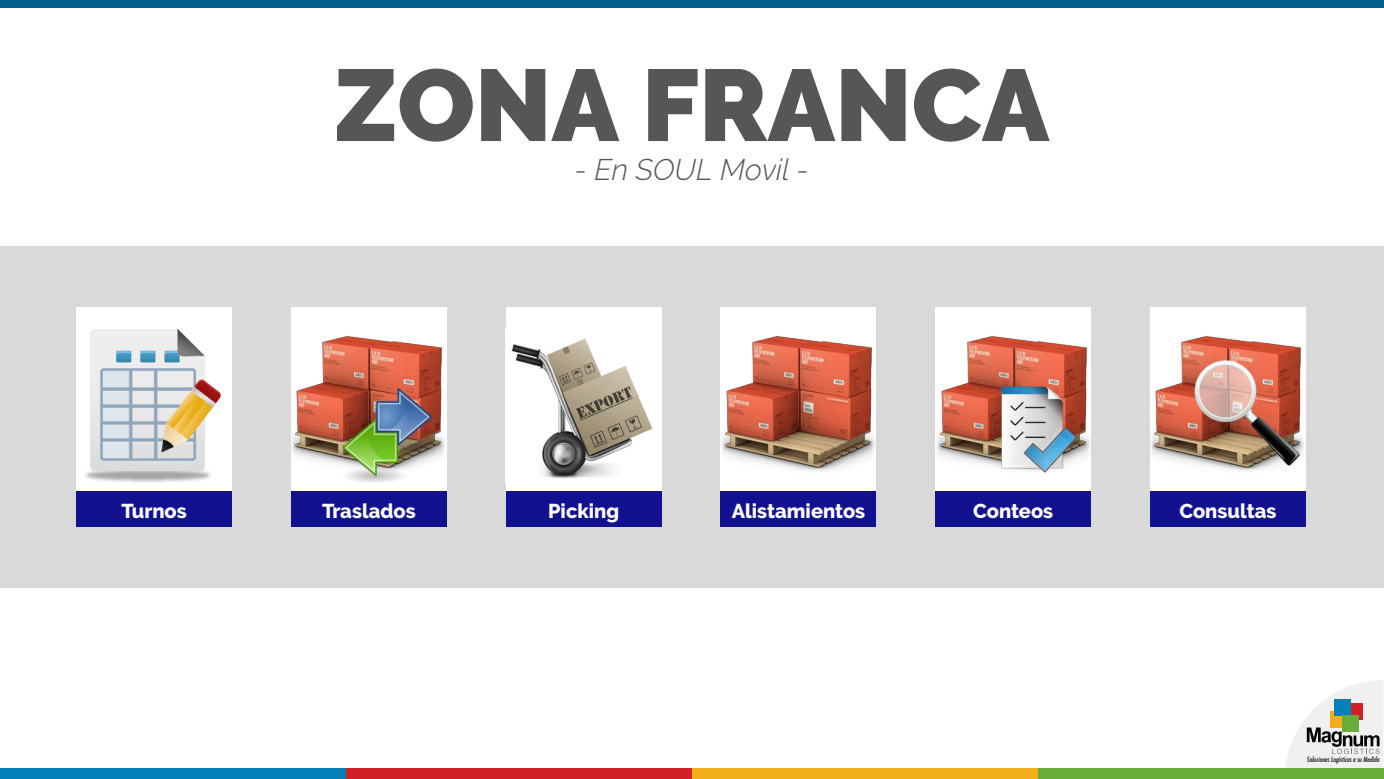
<style>
.page{position:relative;width:1384px;height:779px;background:#fff}
.page>*{position:absolute;margin:0;border:0;box-sizing:border-box;transform-origin:0 0}
.t1{font:900 101.38px "Raleway";color:#575656}
.t2{font:italic 300 29.75px "Raleway";color:#575656}
.t3{font:800 20px "Raleway";color:#fff}
.t4{font:italic 7.12px "Fujiyama";color:#1e120d}
</style>
<div class="page">
<svg style="left:1284px;top:680px;width:99px;height:89px"></svg>
<div style="left:1px;top:769px;width:345px;height:10px;background:#0480b9"></div>
<div style="left:346px;top:769px;width:346px;height:10px;background:#d22027"></div>
<div style="left:692px;top:769px;width:346px;height:10px;background:#f0ae1a"></div>
<div style="left:1038px;top:769px;width:345px;height:10px;background:#69ac37"></div>
<div style="left:0;top:0;width:1384px;height:8px;background:#055f8b"></div>
<div style="left:0;top:246px;width:1384px;height:342px;background:#d9d9d9"></div>
<div style="left:76px;top:307px;width:156px;height:184px;background:#fff"></div>
<div style="left:291px;top:307px;width:156px;height:184px;background:#fff"></div>
<div style="left:506px;top:307px;width:156px;height:184px;background:#fff"></div>
<div style="left:720px;top:307px;width:156px;height:184px;background:#fff"></div>
<div style="left:935px;top:307px;width:156px;height:184px;background:#fff"></div>
<div style="left:1150px;top:307px;width:156px;height:184px;background:#fff"></div>
<img style="left:85px;top:328px;width:136px;height:154px">
<div style="left:76px;top:491px;width:156px;height:35px;background:#121190"></div>
<img style="left:292px;top:335px;width:153px;height:148px">
<div style="left:291px;top:491px;width:156px;height:35px;background:#121190"></div>
<img style="left:511px;top:338px;width:141px;height:141px">
<div style="left:506px;top:491px;width:156px;height:35px;background:#121190"></div>
<img style="left:722px;top:335px;width:153px;height:136px">
<div style="left:720px;top:491px;width:156px;height:35px;background:#121190"></div>
<img style="left:937px;top:335px;width:153px;height:138px">
<div style="left:935px;top:491px;width:156px;height:35px;background:#121190"></div>
<img style="left:1151px;top:335px;width:153px;height:136px">
<div style="left:1150px;top:491px;width:156px;height:35px;background:#121190"></div>
<h1 class="t1" style="left:334px;top:47px;width:717px">ZONA FRANCA</h1>
<h2 class="t2" style="left:575px;top:152px;width:236px">- En SOUL Movil -</h2>
<p class="t3" style="left:122px;top:499px;width:67px">Turnos</p>
<p class="t3" style="left:322px;top:499px;width:95px">Traslados</p>
<p class="t3" style="left:548px;top:499px;width:73px">Picking</p>
<p class="t3" style="left:732px;top:499px;width:135px">Alistamientos</p>
<p class="t3" style="left:973px;top:499px;width:82px">Conteos</p>
<p class="t3" style="left:1179px;top:499px;width:99px">Consultas</p>
<p class="t4" style="left:1307px;top:755px;width:74px">Soluciones Logísticas a su Medida</p>
</div>
